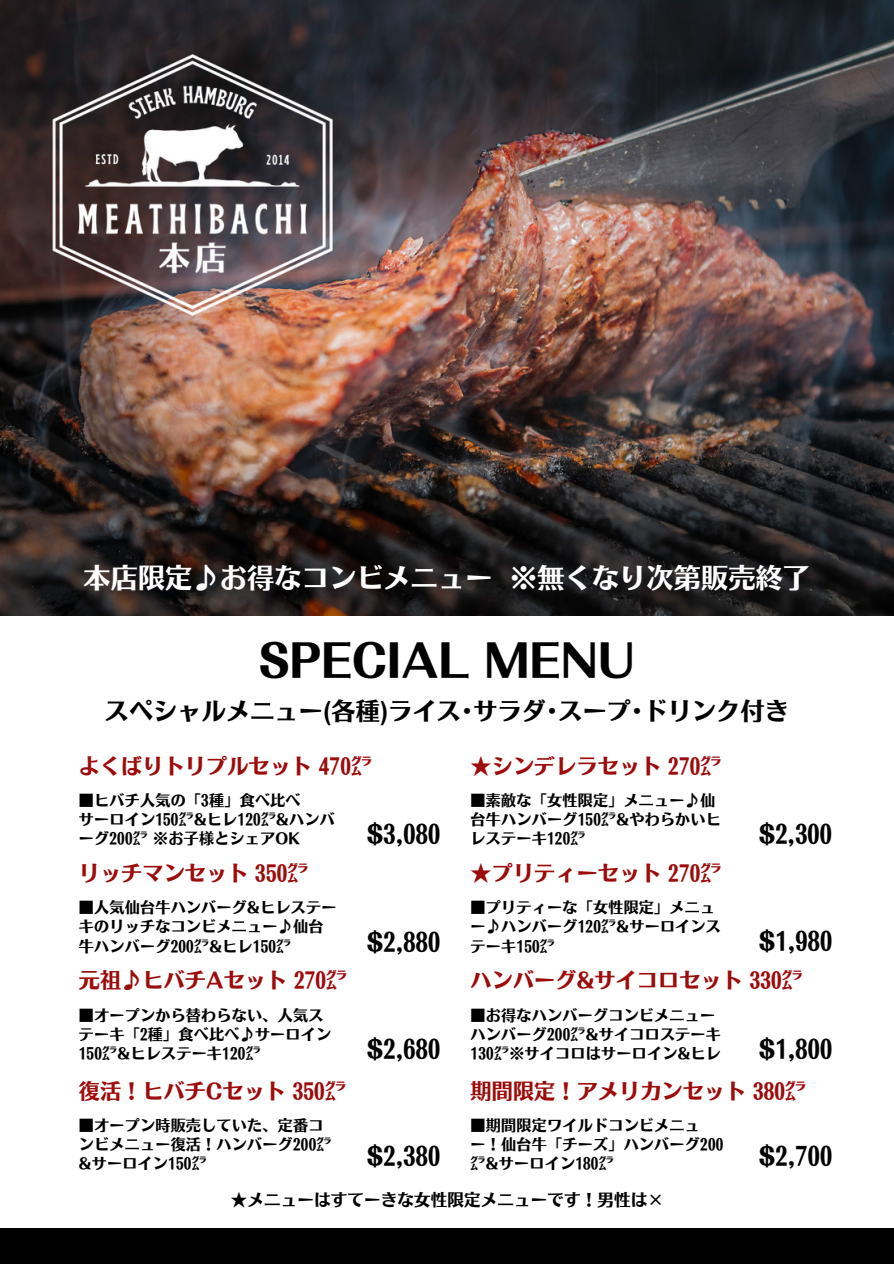
<style>
.page{position:relative;width:894px;height:1264px;background:#fff}
.page>*{position:absolute;margin:0;border:0;box-sizing:border-box;transform-origin:0 0}
.t1{font:44.55px "Motoya Aporo Std W6";letter-spacing:.01em;color:#020101}
.t2{font:27px "Motoya Aporo Std W6";letter-spacing:.01em;color:#fff}
.t3{font:24.15px "Motoya Aporo Std W6";letter-spacing:.01em;color:#020101}
.t4{font:24.15px "Motoya Aporo Std W6";letter-spacing:.01em;color:#030303}
.t5{font:24px "Motoya Aporo Std W6";letter-spacing:.01em;color:#020101}
.t6{font:21px "Motoya Aporo Std W6";letter-spacing:.01em;color:#9d0b0b}
.t7{font:16.5px "Motoya Aporo Std W6";letter-spacing:.01em;color:#020101}
.t8{font:15px/19.2px "Motoya Aporo Std W6";letter-spacing:.02em;color:#020101}
</style>
<div class="page">
<img style="left:0;top:0;width:893px;height:615px">
<div style="left:0;top:1228px;width:893px;height:35px;background:#020101"></div>
<img style="left:0;top:0;width:475px;height:468px">
<h2 class="t2" style="left:83px;top:564px;width:728px">本店限定♪お得なコンビメニュー ※無くなり次第販売終了</h2>
<h1 class="t1" style="left:259px;top:638px;width:377px">SPECIAL MENU</h1>
<h3 class="t5" style="left:105px;top:699px;width:685px">スペシャルメニュー(各種)ライス･サラダ･スープ･ドリンク付き</h3>
<h3 class="t6" style="left:79px;top:755px;width:295px">よくばりトリプルセット 470㌘</h3>
<h3 class="t6" style="left:470px;top:755px;width:252px">★シンデレラセット 270㌘</h3>
<p class="t8" style="left:79px;top:790px;width:257px">■ヒバチ人気の「3種」食べ比べ<br>サーロイン150㌘&amp;ヒレ120㌘&amp;ハンバーグ200㌘ ※お子様とシェアOK</p>
<h3 class="t6" style="left:79px;top:862px;width:231px">リッチマンセット 350㌘</h3>
<h3 class="t3" style="left:367px;top:822px;width:75px">$3,080</h3>
<p class="t8" style="left:470px;top:790px;width:252px">■素敵な「女性限定」メニュー♪仙台牛ハンバーグ150㌘&amp;やわらかいヒレステーキ120㌘</p>
<h3 class="t6" style="left:470px;top:862px;width:252px">★プリティーセット 270㌘</h3>
<h3 class="t4" style="left:758px;top:821px;width:75px">$2,300</h3>
<p class="t8" style="left:79px;top:898px;width:259px">■人気仙台牛ハンバーグ&amp;ヒレステーキのリッチなコンビメニュー♪仙台牛ハンバーグ200㌘&amp;ヒレ150㌘</p>
<h3 class="t6" style="left:79px;top:969px;width:270px">元祖♪ヒバチAセット 270㌘</h3>
<h3 class="t3" style="left:367px;top:929px;width:75px">$2,880</h3>
<p class="t8" style="left:470px;top:898px;width:252px">■プリティーな「女性限定」メニュー♪ハンバーグ120㌘&amp;サーロインステーキ150㌘</p>
<h3 class="t6" style="left:470px;top:969px;width:334px">ハンバーグ&amp;サイコロセット 330㌘</h3>
<h3 class="t4" style="left:758px;top:928px;width:75px">$1,980</h3>
<p class="t8" style="left:79px;top:1005px;width:254px">■オープンから替わらない、人気ステーキ「2種」食べ比べ♪サーロイン<br>150㌘&amp;ヒレステーキ120㌘</p>
<h3 class="t6" style="left:79px;top:1080px;width:268px">復活！ヒバチCセット 350㌘</h3>
<h3 class="t3" style="left:367px;top:1036px;width:75px">$2,680</h3>
<p class="t8" style="left:470px;top:1005px;width:252px">■お得なハンバーグコンビメニューハンバーグ200㌘&amp;サイコロステーキ<br>130㌘※サイコロはサーロイン&amp;ヒレ</p>
<h3 class="t6" style="left:470px;top:1080px;width:337px">期間限定！アメリカンセット 380㌘</h3>
<h3 class="t4" style="left:758px;top:1036px;width:75px">$1,800</h3>
<p class="t8" style="left:79px;top:1115px;width:254px">■オープン時販売していた、定番コンビメニュー復活！ハンバーグ200㌘&amp;サーロイン150㌘</p>
<h3 class="t3" style="left:367px;top:1143px;width:75px">$2,380</h3>
<p class="t8" style="left:470px;top:1115px;width:254px">■期間限定ワイルドコンビメニュ<br>ー！仙台牛「チーズ」ハンバーグ200㌘&amp;サーロイン180㌘</p>
<h3 class="t4" style="left:758px;top:1143px;width:75px">$2,700</h3>
<p class="t7" style="left:231px;top:1191px;width:434px">★メニューはすてーきな女性限定メニューです！男性は×</p>
</div>
